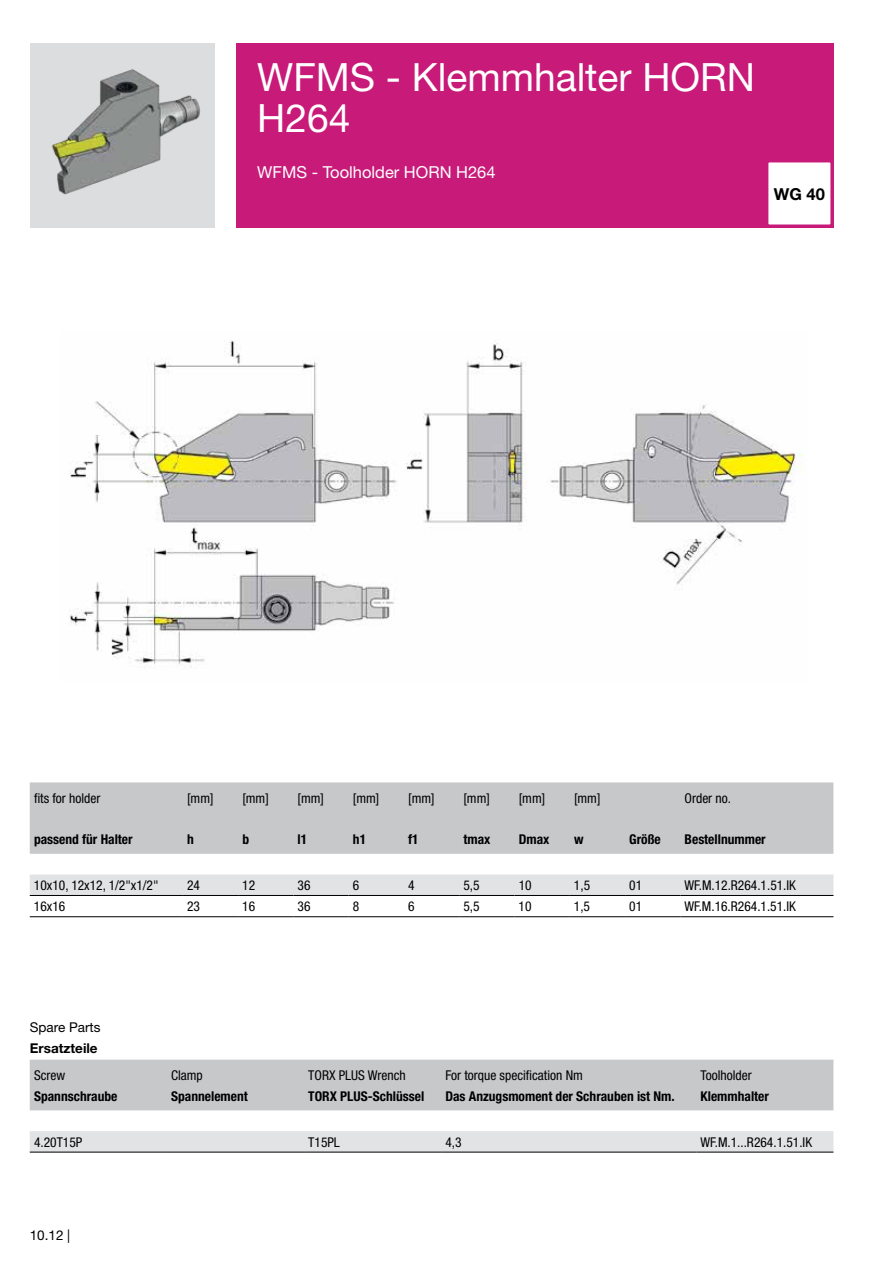
<style>
.page{position:relative;width:893px;height:1263px;background:#fff}
.page>*{position:absolute;margin:0;border:0;box-sizing:border-box;transform-origin:0 0}
.t1{font:39px/41.1px "Helvetica Neue LT";color:#fff}
.t2{font:16.5px "Helvetica Neue LT";color:#fff}
.t3{font:700 16.5px "Helvetica Neue LT";color:#000}
.t4{font:condensed 13.5px "Helvetica Neue";color:#000}
.t5{font:700 condensed 13.5px "Helvetica Neue";color:#000}
.t6{font:13.5px "Helvetica Neue LT";color:#000}
.t7{font:700 13.5px "Helvetica Neue LT";color:#000}
</style>
<div class="page">
<div style="left:236px;top:43px;width:597px;height:184px;background:#c81a78"></div>
<div style="left:767px;top:161px;width:65px;height:65px;background:#fff"></div>
<div style="left:765px;top:159px;width:68px;height:68px;border:3px solid #c81a78"></div>
<img style="left:69px;top:340px;width:735px;height:327px">
<div style="left:30px;top:43px;width:185px;height:184px;background:#dcddde"></div>
<img style="left:51px;top:69px;width:149px;height:126px">
<div style="left:30px;top:782px;width:803px;height:72px;background:#c7c8ca"></div>
<div style="left:30px;top:874px;width:803px;height:21px;background:#e2e3e4"></div>
<hr style="left:30px;top:895px;width:153px;height:1px;background:#000">
<hr style="left:183px;top:895px;width:55px;height:1px;background:#000">
<hr style="left:238px;top:895px;width:55px;height:1px;background:#000">
<hr style="left:293px;top:895px;width:56px;height:1px;background:#000">
<hr style="left:349px;top:895px;width:55px;height:1px;background:#000">
<hr style="left:404px;top:895px;width:55px;height:1px;background:#000">
<hr style="left:459px;top:895px;width:55px;height:1px;background:#000">
<hr style="left:514px;top:895px;width:56px;height:1px;background:#000">
<hr style="left:570px;top:895px;width:55px;height:1px;background:#000">
<hr style="left:625px;top:895px;width:55px;height:1px;background:#000">
<hr style="left:680px;top:895px;width:153px;height:1px;background:#000">
<hr style="left:30px;top:916px;width:153px;height:1px;background:#000">
<hr style="left:183px;top:916px;width:55px;height:1px;background:#000">
<hr style="left:238px;top:916px;width:55px;height:1px;background:#000">
<hr style="left:293px;top:916px;width:56px;height:1px;background:#000">
<hr style="left:349px;top:916px;width:55px;height:1px;background:#000">
<hr style="left:404px;top:916px;width:55px;height:1px;background:#000">
<hr style="left:459px;top:916px;width:55px;height:1px;background:#000">
<hr style="left:514px;top:916px;width:56px;height:1px;background:#000">
<hr style="left:570px;top:916px;width:55px;height:1px;background:#000">
<hr style="left:625px;top:916px;width:55px;height:1px;background:#000">
<hr style="left:680px;top:916px;width:153px;height:1px;background:#000">
<div style="left:30px;top:1060px;width:803px;height:50px;background:#c7c8ca"></div>
<div style="left:30px;top:1131px;width:803px;height:21px;background:#e2e3e4"></div>
<hr style="left:30px;top:1152px;width:137px;height:1px;background:#000">
<hr style="left:167px;top:1152px;width:137px;height:1px;background:#000">
<hr style="left:304px;top:1152px;width:137px;height:1px;background:#000">
<hr style="left:441px;top:1152px;width:255px;height:1px;background:#000">
<hr style="left:696px;top:1152px;width:137px;height:1px;background:#000">
<h1 class="t1" style="left:257px;top:56px;width:499px">WFMS - Klemmhalter HORN<br>H264</h1>
<p class="t2" style="left:257px;top:162px;width:240px">WFMS - Toolholder HORN H264</p>
<p class="t3" style="left:774px;top:184px;width:53px">WG 40</p>
<p class="t4" style="left:34px;top:790px;width:68px">fits for holder</p>
<p class="t5" style="left:34px;top:831px;width:100px">passend für Halter</p>
<p class="t4" style="left:187px;top:791px;width:28px">[mm]</p>
<p class="t5" style="left:187px;top:831px;width:8px">h</p>
<p class="t4" style="left:242px;top:791px;width:28px">[mm]</p>
<p class="t5" style="left:242px;top:831px;width:8px">b</p>
<p class="t4" style="left:298px;top:791px;width:28px">[mm]</p>
<p class="t5" style="left:298px;top:831px;width:11px">l1</p>
<p class="t4" style="left:353px;top:791px;width:28px">[mm]</p>
<p class="t5" style="left:353px;top:831px;width:15px">h1</p>
<p class="t4" style="left:408px;top:791px;width:28px">[mm]</p>
<p class="t5" style="left:408px;top:831px;width:12px">f1</p>
<p class="t4" style="left:463px;top:791px;width:28px">[mm]</p>
<p class="t5" style="left:463px;top:831px;width:28px">tmax</p>
<p class="t4" style="left:519px;top:791px;width:28px">[mm]</p>
<p class="t5" style="left:519px;top:831px;width:32px">Dmax</p>
<p class="t4" style="left:574px;top:791px;width:28px">[mm]</p>
<p class="t5" style="left:574px;top:831px;width:11px">w</p>
<p class="t5" style="left:629px;top:831px;width:33px">Größe</p>
<p class="t4" style="left:685px;top:790px;width:48px">Order no.</p>
<p class="t5" style="left:685px;top:831px;width:83px">Bestellnummer</p>
<p class="t4" style="left:34px;top:877px;width:126px">10x10, 12x12, 1/2"x1/2"</p>
<p class="t4" style="left:187px;top:877px;width:14px">24</p>
<p class="t4" style="left:242px;top:877px;width:14px">12</p>
<p class="t4" style="left:298px;top:877px;width:14px">36</p>
<p class="t4" style="left:353px;top:877px;width:8px">6</p>
<p class="t4" style="left:408px;top:877px;width:8px">4</p>
<p class="t4" style="left:463px;top:877px;width:18px">5,5</p>
<p class="t4" style="left:519px;top:877px;width:14px">10</p>
<p class="t4" style="left:574px;top:877px;width:18px">1,5</p>
<p class="t4" style="left:629px;top:877px;width:14px">01</p>
<p class="t4" style="left:684px;top:877px;width:113px">WF.M.12.R264.1.51.IK</p>
<p class="t4" style="left:34px;top:899px;width:33px">16x16</p>
<p class="t4" style="left:187px;top:899px;width:14px">23</p>
<p class="t4" style="left:242px;top:899px;width:14px">16</p>
<p class="t4" style="left:298px;top:899px;width:14px">36</p>
<p class="t4" style="left:353px;top:899px;width:8px">8</p>
<p class="t4" style="left:408px;top:899px;width:8px">6</p>
<p class="t4" style="left:463px;top:899px;width:18px">5,5</p>
<p class="t4" style="left:519px;top:899px;width:14px">10</p>
<p class="t4" style="left:574px;top:899px;width:18px">1,5</p>
<p class="t4" style="left:629px;top:899px;width:14px">01</p>
<p class="t4" style="left:684px;top:899px;width:113px">WF.M.16.R264.1.51.IK</p>
<p class="t6" style="left:30px;top:1019px;width:72px">Spare Parts</p>
<p class="t7" style="left:30px;top:1040px;width:69px">Ersatzteile</p>
<p class="t4" style="left:34px;top:1067px;width:33px">Screw</p>
<p class="t5" style="left:34px;top:1088px;width:85px">Spannschraube</p>
<p class="t4" style="left:171px;top:1067px;width:33px">Clamp</p>
<p class="t5" style="left:171px;top:1088px;width:78px">Spannelement</p>
<p class="t4" style="left:308px;top:1067px;width:99px">TORX PLUS Wrench</p>
<p class="t5" style="left:308px;top:1088px;width:117px">TORX PLUS-Schlüssel</p>
<p class="t4" style="left:445px;top:1067px;width:139px">For torque specification Nm</p>
<p class="t5" style="left:445px;top:1088px;width:231px">Das Anzugsmoment der Schrauben ist Nm.</p>
<p class="t4" style="left:700px;top:1067px;width:53px">Toolholder</p>
<p class="t5" style="left:700px;top:1088px;width:70px">Klemmhalter</p>
<p class="t4" style="left:34px;top:1134px;width:50px">4.20T15P</p>
<p class="t4" style="left:308px;top:1134px;width:33px">T15PL</p>
<p class="t4" style="left:445px;top:1134px;width:18px">4,3</p>
<p class="t4" style="left:700px;top:1134px;width:113px">WF.M.1...R264.1.51.IK</p>
<p class="t6" style="left:30px;top:1227px;width:42px">10.12 |</p>
</div>
